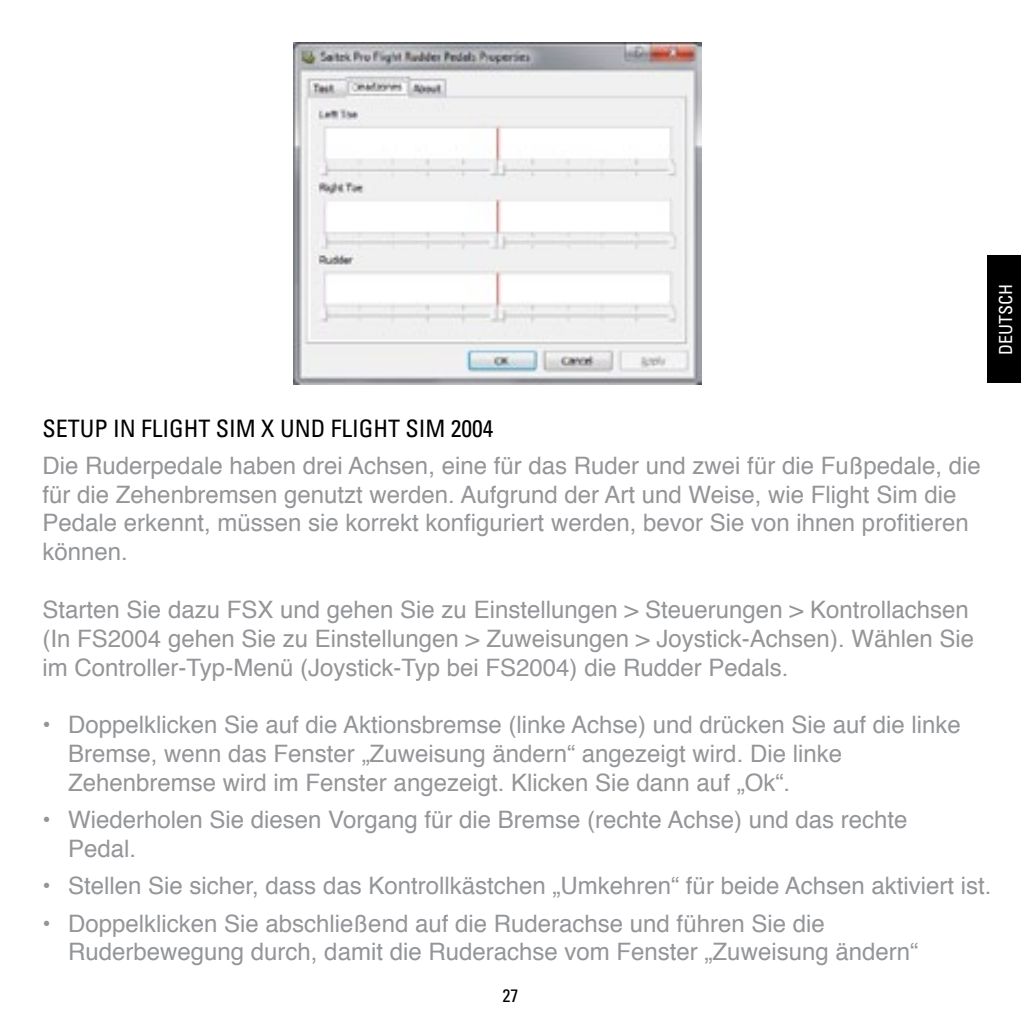
<style>
.page{position:relative;width:1021px;height:1021px;background:#fff}
.page>*{position:absolute;margin:0;border:0;box-sizing:border-box;transform-origin:0 0}
.t1{font:24px/28.8px "Helvetica";color:#939598}
.t2{font:condensed 24px "Univers";color:#000}
.t3{font:condensed 18px "Univers";color:#fff}
.t4{font:condensed 18px "Univers";color:#000}
</style>
<div class="page">
<div style="left:987px;top:255px;width:33px;height:128px;background:#000"></div>
<img style="left:293px;top:43px;width:408px;height:341px">
<p class="t3" style="left:994px;top:354px;width:73px;rotate:-90deg">DEUTSCH</p>
<p class="t2" style="left:43px;top:413px;width:111px">SETUP IN FLIGH</p>
<p class="t2" style="left:199px;top:413px;width:144px">T SIM X UND FLIGH</p>
<p class="t2" style="left:388px;top:413px;width:107px">T SIM 2004</p>
<p class="t1" style="left:43px;top:452px;width:939px">Die Ruderpedale haben drei Achsen, eine für das Ruder und zwei für die Fußpedale, die für die Zehenbremsen genutzt werden. Aufgrund der Art und Weise, wie Flight Sim die Pedale erkennt, müssen sie korrekt konfiguriert werden, bevor Sie von ihnen profitieren können.</p>
<p class="t1" style="left:43px;top:596px;width:933px">Starten Sie dazu FSX und gehen Sie zu Einstellungen &gt; Steuerungen &gt; Kontrollachsen (In FS2004 gehen Sie zu Einstellungen &gt; Zuweisungen &gt; Joystick-Achsen). Wählen Sie im Controller-Typ-Menü (Joystick-Typ bei FS2004) die Rudder Pedals.</p>
<p class="t1" style="left:68px;top:711px;width:894px;text-indent:-26px">• Doppelklicken Sie auf die Aktionsbremse (linke Achse) und drücken Sie auf die linke<br>Bremse, wenn das Fenster „Zuweisung ändern“ angezeigt wird. Die linke<br>Zehenbremse wird im Fenster angezeigt. Klicken Sie dann auf „Ok“.</p>
<p class="t1" style="left:68px;top:806px;width:841px;text-indent:-26px">• Wiederholen Sie diesen Vorgang für die Bremse (rechte Achse) und das rechte<br>Pedal.</p>
<p class="t1" style="left:43px;top:872px;width:950px">• Stellen Sie sicher, dass das Kontrollkästchen „Umkehren“ für beide Achsen aktiviert ist.</p>
<p class="t1" style="left:68px;top:910px;width:851px;text-indent:-26px">• Doppelklicken Sie abschließend auf die Ruderachse und führen Sie die<br>Ruderbewegung durch, damit die Ruderachse vom Fenster „Zuweisung ändern“</p>
<p class="t4" style="left:502px;top:983px;width:17px">27</p>
</div>
